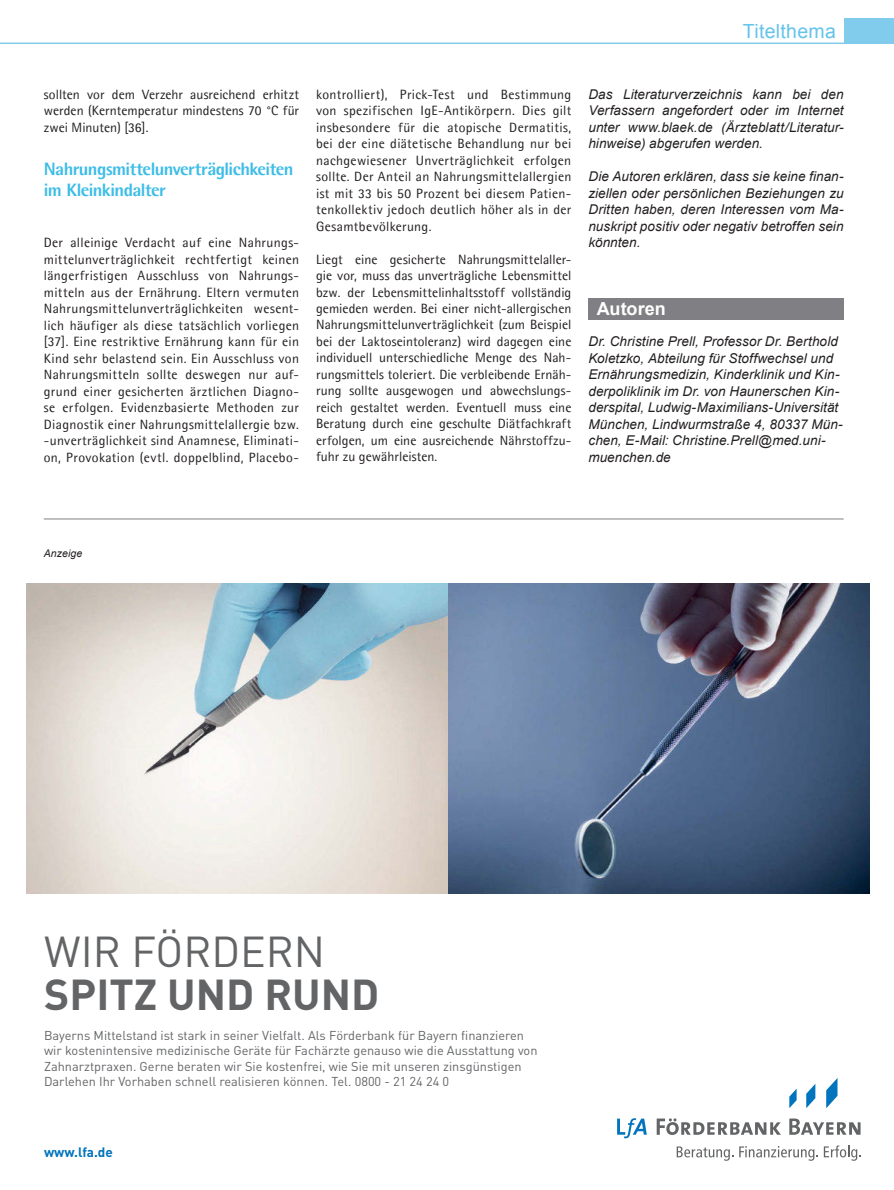
<style>
.page{position:relative;width:894px;height:1190px;background:#fff}
.page>*{position:absolute;margin:0;border:0;box-sizing:border-box;transform-origin:0 0}
.t1{font:700 42.75px "DIN";color:#636466}
.t2{font:42.75px "DIN";color:#636466}
.t3{font:19.5px "Arial";letter-spacing:.015em;color:#64c4ea}
.t4{font:800 18px/21px "Agfa Rotis Semisans";letter-spacing:-.03em;color:#3ebde7}
.t5{font:700 18px "Arial";color:#fff}
.t6{font:13.5px/16.5px "Agfa Rotis Semisans";letter-spacing:.015em;color:#231f20;text-align:justify}
.t7{font:italic 13.5px/16.5px "Arial";letter-spacing:.005em;color:#231f20;text-align:justify}
.t8{font:700 13.5px "DIN";color:#0074bc}
.t9{font:12.75px/15.3px "DIN";color:#636466}
.t10{font:italic 10.5px "Arial";letter-spacing:.01em;color:#231f20}
</style>
<div class="page">
<hr style="left:0;top:43px;width:893px;height:1px;background:#81ccec">
<div style="left:843px;top:18px;width:50px;height:26px;background:#81ccec"></div>
<div style="left:588px;top:298px;width:255px;height:21px;background:#807f83"></div>
<svg style="left:656px;top:1118px;width:124px;height:17px"></svg>
<svg style="left:789px;top:1118px;width:71px;height:17px"></svg>
<svg style="left:617px;top:1118px;width:29px;height:20px"></svg>
<svg style="left:806px;top:1084px;width:9px;height:24px"></svg>
<svg style="left:826px;top:1078px;width:11px;height:30px"></svg>
<svg style="left:789px;top:1089px;width:7px;height:19px"></svg>
<svg style="left:676px;top:1146px;width:57px;height:15px"></svg>
<svg style="left:739px;top:1145px;width:121px;height:16px"></svg>
<img style="left:27px;top:583px;width:842px;height:311px">
<hr style="left:44px;top:519px;width:799px;height:1px;background:#807f83">
<h2 class="t3" style="left:742px;top:20px;width:94px">Titelthema</h2>
<p class="t6" style="left:44px;top:86px;width:257px">sollten vor dem Verzehr ausreichend erhitzt werden (Kerntemperatur mindestens 70 °C für zwei Minuten) [36].</p>
<h3 class="t4" style="left:44px;top:158px;width:251px">Nahrungsmittelunverträglichkeiten im Kleinkindalter</h3>
<p class="t6" style="left:44px;top:234px;width:257px">Der alleinige Verdacht auf eine Nahrungs&shy;mittelunverträglichkeit rechtfertigt keinen längerfristigen Ausschluss von Nahrungs&shy;mitteln aus der Ernährung. Eltern vermuten Nahrungsmittelunverträglichkeiten wesent&shy;lich häufiger als diese tatsächlich vorliegen [37]. Eine restriktive Ernährung kann für ein Kind sehr belastend sein. Ein Ausschluss von Nahrungsmitteln sollte deswegen nur auf&shy;grund einer gesicherten ärztlichen Diagno&shy;se erfolgen. Evidenzbasierte Methoden zur Diagnostik einer Nahrungsmittelallergie bzw. -unverträglichkeit sind Anamnese, Eliminati&shy;on, Provokation (evtl. doppelblind, Placebo-</p>
<p class="t6" style="left:316px;top:86px;width:257px">kontrolliert), Prick-Test und Bestimmung von spezifischen IgE-Antikörpern. Dies gilt insbesondere für die atopische Dermatitis, bei der eine diätetische Behandlung nur bei nachgewiesener Unverträglichkeit erfolgen sollte. Der Anteil an Nahrungsmittelallergien ist mit 33 bis 50 Prozent bei diesem Patien&shy;tenkollektiv jedoch deutlich höher als in der Gesamtbevölkerung.</p>
<p class="t6" style="left:316px;top:251px;width:257px">Liegt eine gesicherte Nahrungsmittelaller&shy;gie vor, muss das unverträgliche Lebensmittel bzw. der Lebensmittelinhaltsstoff vollständig gemieden werden. Bei einer nicht-allergischen Nahrungsmittelunverträglichkeit (zum Beispiel bei der Laktoseintoleranz) wird dagegen eine individuell unterschiedliche Menge des Nah&shy;rungsmittels toleriert. Die verbleibende Ernäh&shy;rung sollte ausgewogen und abwechslungs&shy;reich gestaltet werden. Eventuell muss eine Beratung durch eine geschulte Diätfachkraft erfolgen, um eine ausreichende Nährstoffzu&shy;fuhr zu gewährleisten.</p>
<p class="t7" style="left:588px;top:86px;width:257px">Das Literaturverzeichnis kann bei den Verfassern angefordert oder im Internet unter www.blaek.de (Ärzteblatt/Literatur&shy;hinweise) abgerufen werden.</p>
<p class="t7" style="left:588px;top:168px;width:257px">Die Autoren erklären, dass sie keine finan&shy;ziellen oder persönlichen Beziehungen zu Dritten haben, deren Interessen vom Ma&shy;nuskript positiv oder negativ betroffen sein könnten.</p>
<h3 class="t5" style="left:597px;top:299px;width:70px">Autoren</h3>
<p class="t7" style="left:588px;top:333px;width:256px;text-align:left">Dr. Christine Prell, Professor Dr. Berthold Koletzko, Abteilung für Stoffwechsel und Ernährungsmedizin, Kinderklinik und Kin&shy;derpoliklinik im Dr. von Haunerschen Kin&shy;derspital, Ludwig-Maximilians-Universität München, Lindwurmstraße 4, 80337 Mün&shy;chen, E-Mail: Christine.Prell@med.uni&shy;muenchen.de</p>
<p class="t10" style="left:44px;top:548px;width:40px">Anzeige</p>
<h1 class="t2" style="left:44px;top:936px;width:282px">WIR FÖRDERN</h1>
<h1 class="t1" style="left:44px;top:970px;width:337px">SPITZ UND RUND</h1>
<p class="t9" style="left:44px;top:1029px;width:495px">Bayerns Mittelstand ist stark in seiner Vielfalt. Als Förderbank für Bayern finanzieren wir kostenintensive medizinische Geräte für Fachärzte genauso wie die Ausstattung von Zahnarztpraxen. Gerne beraten wir Sie kostenfrei, wie Sie mit unseren zinsgünstigen Darlehen Ihr Vorhaben schnell realisieren können. Tel. 0800 - 21 24 24 0</p>
<p class="t8" style="left:44px;top:1145px;width:70px">www.lfa.de</p>
</div>
